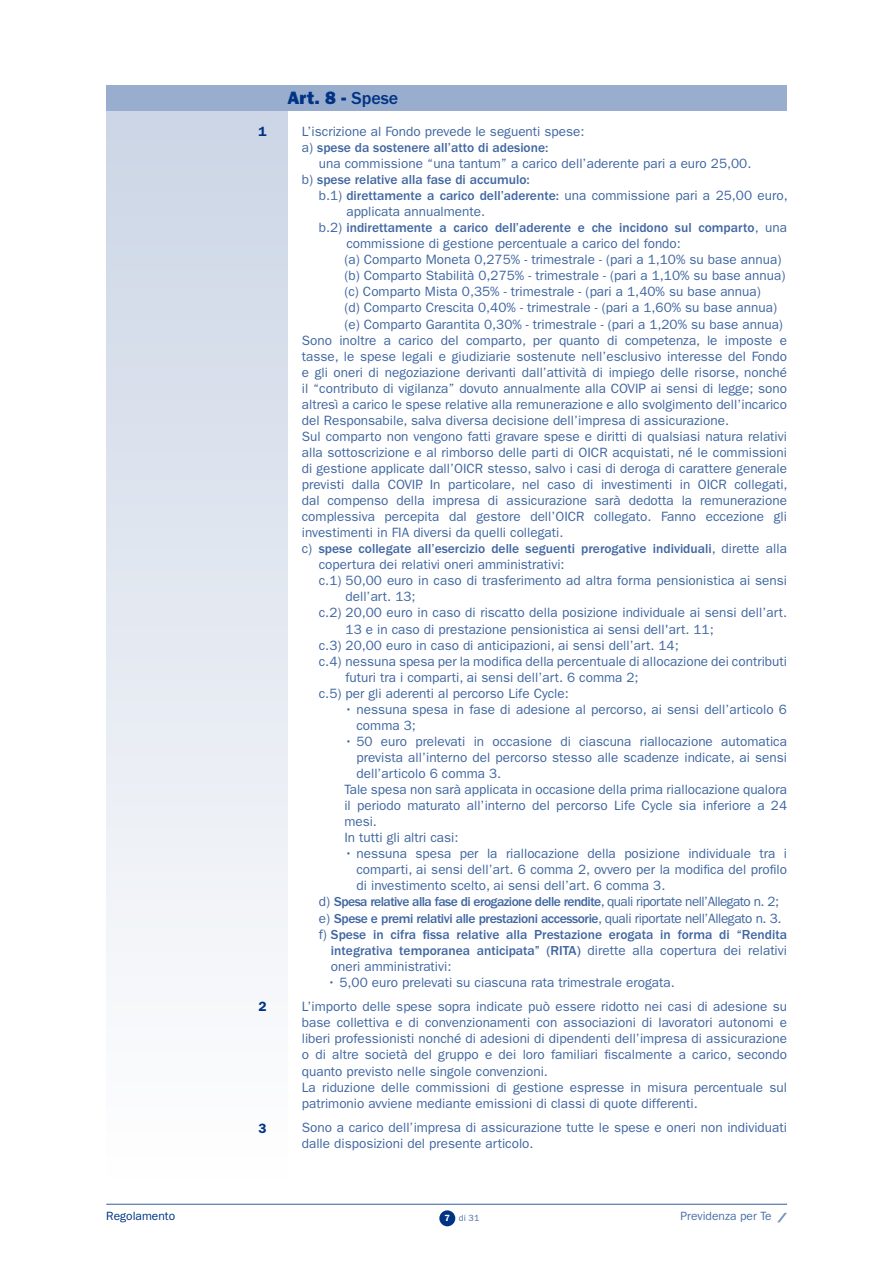
<style>
.page{position:relative;width:893px;height:1263px;background:#fff}
.page>*{position:absolute;margin:0;border:0;box-sizing:border-box;transform-origin:0 0}
.t1{font:800 18px "Franklin Gothic";color:#003383}
.t2{font:13.5px/16px "Franklin Gothic";color:#4066a2}
.t3{font:500 13.5px "Franklin Gothic";color:#4066a2}
.t4{font:500 13.5px "Franklin Gothic";letter-spacing:-.04em;color:#4066a2}
.t5{font:500 13.5px "Franklin Gothic";letter-spacing:-.03em;color:#4066a2}
.t6{font:600 13.5px "Franklin Gothic";color:#003383}
.t7{font:12px "Franklin Gothic";color:#4d70a8}
.t8{font:12px "Franklin Gothic";color:#003383}
.t9{font:9px "Franklin Gothic";color:#4d70a8}
.s1{font-weight:500}
.s2{font-weight:400}
.s3{font-weight:600;color:#fff}
</style>
<div class="page">
<svg style="left:777px;top:1213px;width:10px;height:9px"></svg>
<hr style="left:106px;top:1204px;width:681px;height:1px;background:#335c9c">
<div style="left:439px;top:1210px;width:16px;height:16px;background:#003383;border-radius:50%"></div>
<div style="left:106px;top:111px;width:181px;height:1066px;background:linear-gradient(to bottom,#ccd5e6,#fefefe)"></div>
<div style="left:106px;top:85px;width:681px;height:26px;background:#99adce"></div>
<p class="t6" style="left:258px;top:123px;width:10px">1</p>
<p class="t6" style="left:258px;top:998px;width:10px">2</p>
<p class="t6" style="left:258px;top:1120px;width:10px">3</p>
<h1 class="t1" style="left:287px;top:87px;width:112px">Art. 8 - <span class="s1">Spese</span></h1>
<p class="t2" style="left:302px;top:123px;width:284px">L’iscrizione al Fondo prevede le seguenti spese: a) <span class="s1">spese da sostenere all’atto di adesione:</span></p>
<p class="t2" style="left:302px;top:155px;width:451px;text-indent:17px">una commissione “una tantum” a carico dell’aderente pari a euro 25,00. b) <span class="s1">spese relative alla fase di accumulo:</span></p>
<p class="t2" style="left:319px;top:188px;width:470px">b.1) <span class="s1">direttamente a carico dell’aderente:</span> una commissione pari a 25,00 euro,</p>
<p class="t2" style="left:346px;top:204px;width:140px">applicata annualmente.</p>
<p class="t3" style="left:319px;top:220px;width:470px"><span class="s2">b.2)</span> indirettamente a carico dell’aderente e che incidono sul comparto<span class="s2">, una</span></p>
<p class="t2" style="left:346px;top:236px;width:336px">commissione di gestione percentuale a carico del fondo:</p>
<p class="t2" style="left:344px;top:252px;width:438px">(a) Comparto Moneta 0,275% - trimestrale - (pari a 1,10% su base annua)</p>
<p class="t2" style="left:344px;top:268px;width:443px">(b) Comparto Stabilità 0,275% - trimestrale - (pari a 1,10% su base annua)</p>
<p class="t2" style="left:344px;top:284px;width:418px">(c) Comparto Mista 0,35% - trimestrale - (pari a 1,40% su base annua)</p>
<p class="t2" style="left:344px;top:300px;width:434px">(d) Comparto Crescita 0,40% - trimestrale - (pari a 1,60% su base annua)</p>
<p class="t2" style="left:344px;top:316px;width:440px">(e) Comparto Garantita 0,30% - trimestrale - (pari a 1,20% su base annua)</p>
<p class="t2" style="left:302px;top:332px;width:487px">Sono inoltre a carico del comparto, per quanto di competenza, le imposte e</p>
<p class="t2" style="left:302px;top:348px;width:487px">tasse, le spese legali e giudiziarie sostenute nell’esclusivo interesse del Fondo</p>
<p class="t2" style="left:302px;top:364px;width:487px">e gli oneri di negoziazione derivanti dall’attività di impiego delle risorse, nonché</p>
<p class="t2" style="left:302px;top:380px;width:487px">il “contributo di vigilanza” dovuto annualmente alla COVIP ai sensi di legge; sono</p>
<p class="t2" style="left:302px;top:396px;width:487px">altresì a carico le spese relative alla remunerazione e allo svolgimento dell’incarico</p>
<p class="t2" style="left:302px;top:412px;width:429px">del Responsabile, salva diversa decisione dell’impresa di assicurazione.</p>
<p class="t2" style="left:302px;top:428px;width:487px">Sul comparto non vengono fatti gravare spese e diritti di qualsiasi natura relativi</p>
<p class="t2" style="left:302px;top:444px;width:487px">alla sottoscrizione e al rimborso delle parti di OICR acquistati, né le commissioni</p>
<p class="t2" style="left:302px;top:460px;width:487px">di gestione applicate dall’OICR stesso, salvo i casi di deroga di carattere generale</p>
<p class="t2" style="left:302px;top:476px;width:487px">previsti dalla COVIP. In particolare, nel caso di investimenti in OICR collegati,</p>
<p class="t2" style="left:302px;top:493px;width:487px">dal compenso della impresa di assicurazione sarà dedotta la remunerazione</p>
<p class="t2" style="left:302px;top:509px;width:487px">complessiva percepita dal gestore dell’OICR collegato. Fanno eccezione gli</p>
<p class="t2" style="left:302px;top:525px;width:263px">investimenti in FIA diversi da quelli collegati.</p>
<p class="t3" style="left:302px;top:541px;width:487px"><span class="s2">c)</span> spese collegate all’esercizio delle seguenti prerogative individuali<span class="s2">, dirette alla</span></p>
<p class="t2" style="left:319px;top:557px;width:247px">copertura dei relativi oneri amministrativi:</p>
<p class="t2" style="left:319px;top:573px;width:470px">c.1) 50,00 euro in caso di trasferimento ad altra forma pensionistica ai sensi</p>
<p class="t2" style="left:346px;top:589px;width:72px">dell’art. 13;</p>
<p class="t2" style="left:319px;top:605px;width:470px">c.2) 20,00 euro in caso di riscatto della posizione individuale ai sensi dell’art.</p>
<p class="t2" style="left:346px;top:621px;width:370px">13 e in caso di prestazione pensionistica ai sensi dell'art. 11;</p>
<p class="t2" style="left:319px;top:637px;width:361px">c.3) 20,00 euro in caso di anticipazioni, ai sensi dell’art. 14;</p>
<p class="t2" style="left:319px;top:653px;width:470px">c.4) nessuna spesa per la modifica della percentuale di allocazione dei contributi</p>
<p class="t2" style="left:346px;top:669px;width:295px">futuri tra i comparti, ai sensi dell’art. 6 comma 2;</p>
<p class="t2" style="left:319px;top:685px;width:251px">c.5) per gli aderenti al percorso Life Cycle:</p>
<p class="t2" style="left:356px;top:701px;width:432px;text-indent:-12px">• nessuna spesa in fase di adesione al percorso, ai sensi dell’articolo 6 comma 3;</p>
<p class="t2" style="left:344px;top:733px;width:444px">• 50 euro prelevati in occasione di ciascuna riallocazione automatica</p>
<p class="t2" style="left:356px;top:749px;width:432px">prevista all’interno del percorso stesso alle scadenze indicate, ai sensi</p>
<p class="t2" style="left:356px;top:765px;width:146px">dell’articolo 6 comma 3.</p>
<p class="t2" style="left:344px;top:781px;width:444px">Tale spesa non sarà applicata in occasione della prima riallocazione qualora</p>
<p class="t2" style="left:344px;top:798px;width:444px">il periodo maturato all’interno del percorso Life Cycle sia inferiore a 24</p>
<p class="t2" style="left:344px;top:814px;width:34px">mesi.</p>
<p class="t2" style="left:344px;top:830px;width:116px">In tutti gli altri casi:</p>
<p class="t2" style="left:344px;top:846px;width:444px">• nessuna spesa per la riallocazione della posizione individuale tra i</p>
<p class="t2" style="left:356px;top:862px;width:432px">comparti, ai sensi dell’art. 6 comma 2, ovvero per la modifica del profilo</p>
<p class="t2" style="left:356px;top:878px;width:310px">di investimento scelto, ai sensi dell’art. 6 comma 3.</p>
<p class="t4" style="left:319px;top:894px;width:462px"><span class="s2">d)</span> Spesa relative alla fase di erogazione delle rendite<span class="s2">, quali riportate nell’Allegato n. 2;</span></p>
<p class="t5" style="left:319px;top:910px;width:464px"><span class="s2">e)</span> Spese e premi relativi alle prestazioni accessorie<span class="s2">, quali riportate nell’Allegato n. 3.</span></p>
<p class="t3" style="left:319px;top:926px;width:470px"><span class="s2">f)</span> Spese in cifra fissa relative alla Prestazione erogata in forma di “Rendita</p>
<p class="t3" style="left:331px;top:942px;width:458px">integrativa temporanea anticipata” (RITA) <span class="s2">dirette alla copertura dei relativi</span></p>
<p class="t2" style="left:331px;top:958px;width:122px">oneri amministrativi:</p>
<p class="t2" style="left:302px;top:970px;width:487px;line-height:24.6px;text-indent:26px">• 5,00 euro prelevati su ciascuna rata trimestrale erogata.<br>L’importo delle spese sopra indicate può essere ridotto nei casi di adesione su</p>
<p class="t2" style="left:302px;top:1015px;width:487px">base collettiva e di convenzionamenti con associazioni di lavoratori autonomi e liberi professionisti nonché di adesioni di dipendenti dell’impresa di assicurazione o di altre società del gruppo e dei loro familiari fiscalmente a carico, secondo quanto previsto nelle singole convenzioni.<br>La riduzione delle commissioni di gestione espresse in misura percentuale sul patrimonio avviene mediante emissioni di classi di quote differenti.</p>
<p class="t2" style="left:302px;top:1120px;width:487px">Sono a carico dell’impresa di assicurazione tutte le spese e oneri non individuati dalle disposizioni del presente articolo.</p>
<p class="t8" style="left:106px;top:1209px;width:70px">Regolamento</p>
<p class="t9" style="left:445px;top:1212px;width:36px"><span class="s3">7</span> di 31</p>
<p class="t7" style="left:680px;top:1209px;width:93px">Previdenza per Te</p>
</div>
